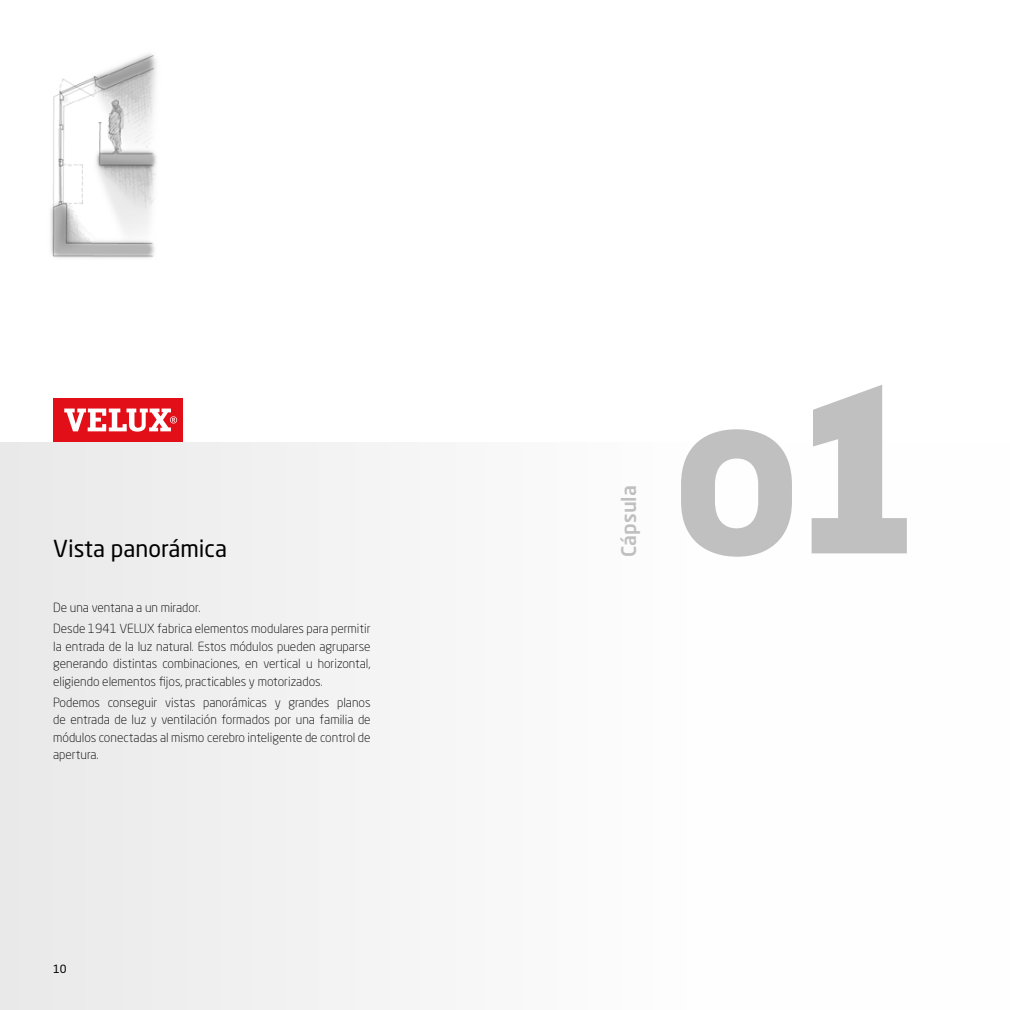
<style>
.page{position:relative;width:1010px;height:1010px;background:#fff}
.page>*{position:absolute;margin:0;border:0;box-sizing:border-box;transform-origin:0 0}
.t1{font:900 175px "Nexa";color:#c1c0c0}
.t2{font:23.12px "Neo Sans Pro";color:#000}
.t3{font:500 20px "Neo Sans Pro";color:#c1c0c0}
.t4{font:300 12.5px/17.5px "Neo Sans Pro";color:#000;text-align:justify}
.t5{font:11.25px "Neo Sans Pro";color:#000}
.s1{font-size:237px}
</style>
<div class="page">
<div style="left:0;top:442px;width:1010px;height:568px;background:linear-gradient(to right,#ebebeb,#fff)"></div>
<div style="left:53px;top:398px;width:130px;height:44px;background:#e30f18"></div>
<svg style="left:64px;top:408px;width:113px;height:24px"></svg>
<img style="left:50px;top:54px;width:107px;height:204px">
<h2 class="t2" style="left:53px;top:534px;width:175px">Vista panorámica</h2>
<p class="t4" style="left:53px;top:597px;width:319px;line-height:21px">De una ventana a un mirador.<br>Desde 1941 VELUX fabrica elementos modulares para permitir</p>
<p class="t4" style="left:53px;top:637px;width:319px">la entrada de la luz natural. Estos módulos pueden agruparse generando distintas combinaciones, en vertical u horizontal, eligiendo elementos fijos, practicables y motorizados.</p>
<p class="t4" style="left:53px;top:693px;width:319px">Podemos conseguir vistas panorámicas y grandes planos de entrada de luz y ventilación formados por una familia de módulos conectadas al mismo cerebro inteligente de control de apertura.</p>
<p class="t5" style="left:53px;top:961px;width:15px">10</p>
<h3 class="t3" style="left:616px;top:557px;width:73px;rotate:-90deg">Cápsula</h3>
<h1 class="t1" style="left:673px;top:380px;width:241px">0<span class="s1">1</span></h1>
</div>
